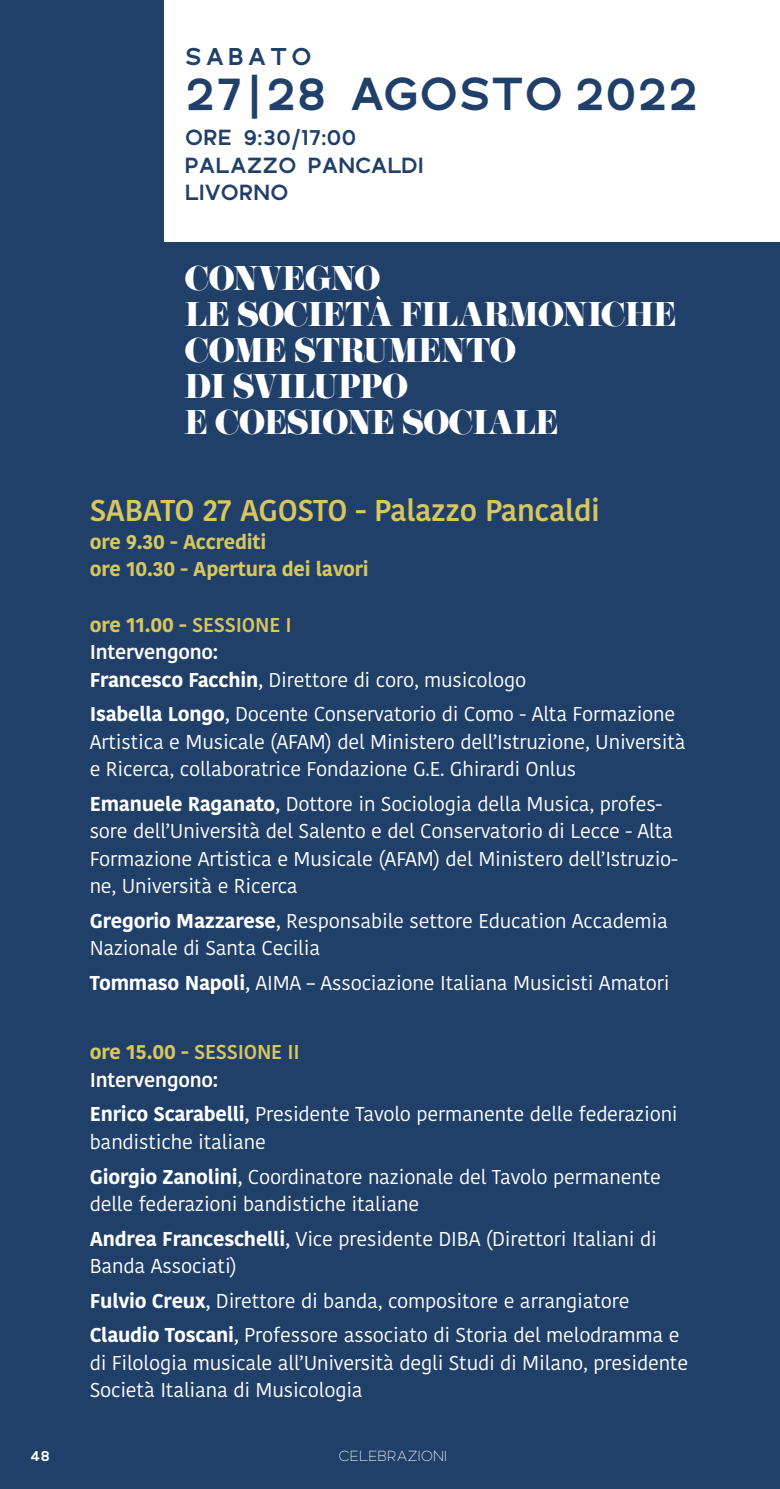
<style>
.page{position:relative;width:780px;height:1489px;background:#fff}
.page>*{position:absolute;margin:0;border:0;box-sizing:border-box;transform-origin:0 0}
.t1{font:700 47.5px "Polly";color:#20406a}
.t2{font:30px/36px "Eloquent JF Pro";letter-spacing:-.02em;color:#fff}
.bio{font:600 30px "Kohinoor Bangla";letter-spacing:-.01em;color:#d8c65e}
.t3{font:700 25px "Polly";letter-spacing:.15em;color:#20406a}
.t4{font:700 22.5px "Polly";color:#20406a}
.bio-2{font:20px/27.5px "Kohinoor Bangla";letter-spacing:-.01em;color:#fff}
.bio-3{font:600 20px/27.5px "Kohinoor Bangla";letter-spacing:-.01em;color:#fff}
.bio-4{font:700 20px "Kohinoor Bangla";letter-spacing:-.01em;color:#d8c65e}
.t5{font:300 15px "Polly";color:#fff}
.t6{font:700 15px "Polly";color:#fff}
.s1{font-weight:700;color:#d8c65e}
.s2{color:#d8c65e}
.s3{font-weight:700}
.s4{font-weight:500}
</style>
<div class="page">
<div style="left:0;top:0;width:780px;height:1488px;background:#20406a"></div>
<div style="left:165px;top:0;width:615px;height:242px;background:#fff"></div>
<p class="t3" style="left:185px;top:40px;width:129px">SABATO</p>
<p class="t1" style="left:185px;top:62px;width:515px">27|28 AGOSTO 2022</p>
<p class="t4" style="left:185px;top:122px;width:173px">ORE 9:30/17:00</p>
<p class="t4" style="left:185px;top:150px;width:240px">PALAZZO PANCALDI</p>
<p class="t4" style="left:185px;top:177px;width:106px">LIVORNO</p>
<p class="t2" style="left:185px;top:261px;width:197px">CONVEGNO</p>
<p class="t2" style="left:185px;top:297px;width:493px">LE SOCIETÀ FILARMONICHE<br>COME STRUMENTO<br>DI SVILUPPO</p>
<p class="t2" style="left:185px;top:405px;width:375px">E COESIONE SOCIALE</p>
<p class="bio" style="left:90px;top:486px;width:511px">SABATO 27 AGOSTO - Palazzo Pancaldi</p>
<p class="bio-4" style="left:90px;top:524px;width:178px">ore 9.30 - Accrediti</p>
<p class="bio-4" style="left:90px;top:552px;width:280px">ore 10.30 - Apertura dei lavori</p>
<p class="bio-3" style="left:90px;top:610px;width:204px"><span class="s1">ore 11.00 -</span> <span class="s2">SESSIONE I<br></span>Intervengono:</p>
<p class="bio-2" style="left:90px;top:665px;width:438px"><span class="s3">Francesco Facchin</span><span class="s4">,</span> Direttore di coro, musicologo</p>
<p class="bio-2" style="left:90px;top:700px;width:597px"><span class="s3">Isabella Longo</span><span class="s4">,</span> Docente Conservatorio di Como - Alta Formazione<br>Artistica e Musicale (AFAM) del Ministero dell’Istruzione, Università e Ricerca, collaboratrice Fondazione G.E. Ghirardi Onlus</p>
<p class="bio-2" style="left:90px;top:789px;width:590px"><span class="s3">Emanuele Raganato</span><span class="s4">,</span> Dottore in Sociologia della Musica, profes&shy;sore dell’Università del Salento e del Conservatorio di Lecce - Alta Formazione Artistica e Musicale (AFAM) del Ministero dell’Istruzio&shy;ne, Università e Ricerca</p>
<p class="bio-2" style="left:90px;top:906px;width:579px"><span class="s3">Gregorio Mazzarese</span><span class="s4">,</span> Responsabile settore Education Accademia<br>Nazionale di Santa Cecilia</p>
<p class="bio-2" style="left:90px;top:968px;width:581px"><span class="s3">Tommaso Napoli</span><span class="s4">,</span> AIMA – Associazione Italiana Musicisti Amatori</p>
<p class="bio-3" style="left:90px;top:1037px;width:212px"><span class="s1">ore 15.00 -</span> <span class="s2">SESSIONE II<br></span>Intervengono:</p>
<p class="bio-2" style="left:90px;top:1100px;width:589px"><span class="s3">Enrico Scarabelli</span><span class="s4">,</span> Presidente Tavolo permanente delle federazioni bandistiche italiane</p>
<p class="bio-2" style="left:90px;top:1162px;width:573px"><span class="s3">Giorgio Zanolini</span><span class="s4">,</span> Coordinatore nazionale del Tavolo permanente delle federazioni bandistiche italiane</p>
<p class="bio-2" style="left:90px;top:1224px;width:568px"><span class="s3">Andrea Franceschelli</span><span class="s4">,</span> Vice presidente DIBA (Direttori Italiani di<br>Banda Associati)</p>
<p class="bio-2" style="left:90px;top:1286px;width:541px"><span class="s3">Fulvio Creux</span><span class="s4">,</span> Direttore di banda, compositore e arrangiatore</p>
<p class="bio-2" style="left:90px;top:1320px;width:600px"><span class="s3">Claudio Toscani</span><span class="s4">,</span> Professore associato di Storia del melodramma e di Filologia musicale all’Università degli Studi di Milano, presidente<br>Società Italiana di Musicologia</p>
<p class="t6" style="left:31px;top:1445px;width:21px">48</p>
<p class="t5" style="left:338px;top:1446px;width:110px">CELEBRAZIONI</p>
</div>
